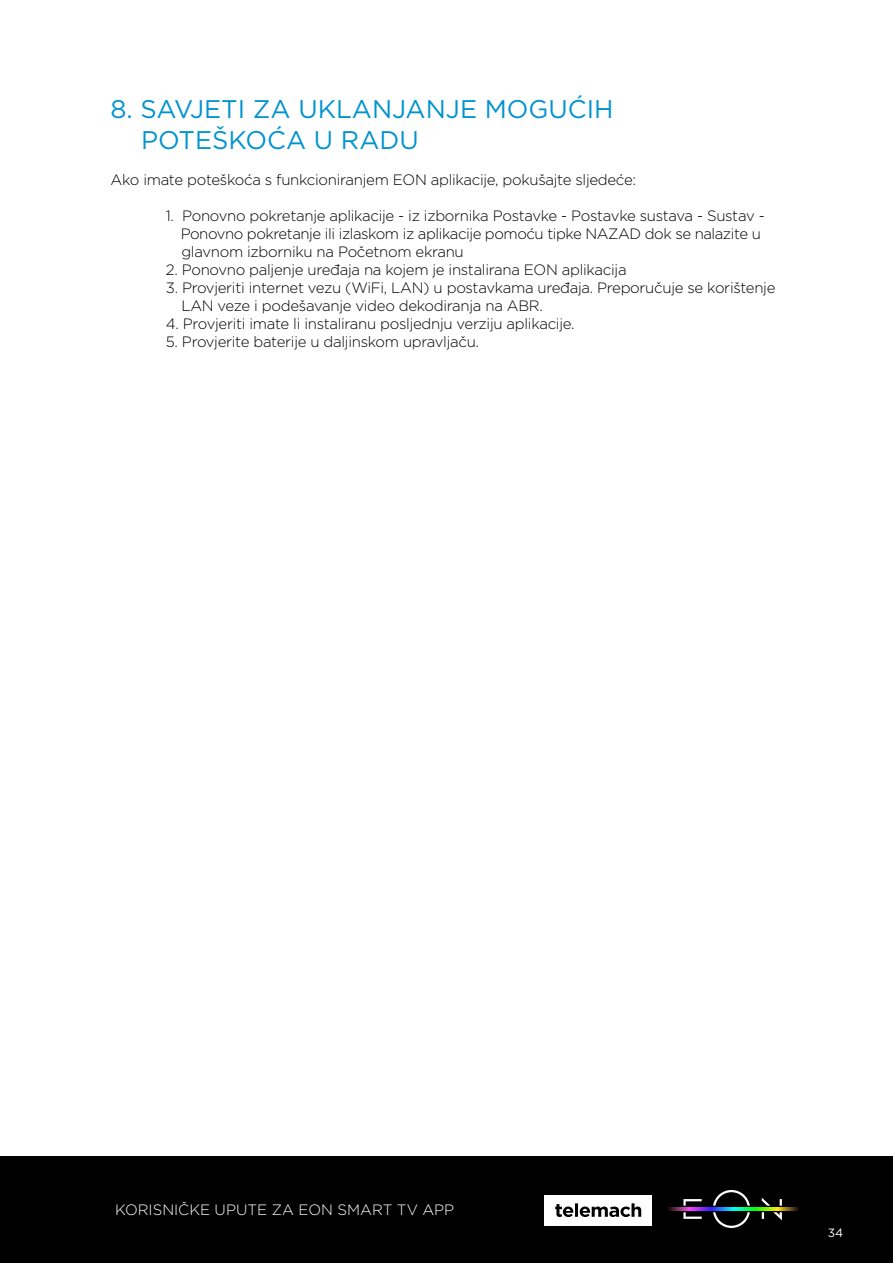
<style>
.page{position:relative;width:893px;height:1263px;background:#fff}
.page>*{position:absolute;margin:0;border:0;box-sizing:border-box;transform-origin:0 0}
.t1{font:25.5px/30.6px "Gotham";color:#0093d0}
.t2{font:300 15px/18px "Gotham";letter-spacing:-.02em;color:#000}
.t3{font:300 15px "Gotham";color:#fff}
.t4{font:12px "Gotham";color:#fff}
</style>
<div class="page">
<div style="left:0;top:1157px;width:893px;height:106px;background:#000"></div>
<svg style="left:683px;top:1190px;width:99px;height:38px"></svg>
<svg style="left:668px;top:1207px;width:131px;height:3px"></svg>
<div style="left:544px;top:1195px;width:108px;height:31px;background:#fff"></div>
<svg style="left:555px;top:1203px;width:86px;height:14px"></svg>
<h1 class="t1" style="left:141px;top:93px;width:474px;text-indent:-31px">8. SAVJETI ZA UKLANJANJE MOGUĆIH<br>POTEŠKOĆA U RADU</h1>
<p class="t2" style="left:111px;top:170px;width:527px">Ako imate poteškoća s funkcioniranjem EON aplikacije, pokušajte sljedeće:</p>
<p class="t2" style="left:181px;top:206px;width:586px;text-indent:-15px">1. Ponovno pokretanje aplikacije - iz izbornika Postavke - Postavke sustava - Sustav -<br>Ponovno pokretanje ili izlaskom iz aplikacije pomoću tipke NAZAD dok se nalazite u glavnom izborniku na Početnom ekranu</p>
<p class="t2" style="left:166px;top:260px;width:462px">2. Ponovno paljenje uređaja na kojem je instalirana EON aplikacija</p>
<p class="t2" style="left:181px;top:278px;width:596px;text-indent:-16px">3. Provjeriti internet vezu (WiFi, LAN) u postavkama uređaja. Preporučuje se korištenje<br>LAN veze i podešavanje video dekodiranja na ABR.</p>
<p class="t2" style="left:166px;top:314px;width:410px">4. Provjeriti imate li instaliranu posljednju verziju aplikacije.</p>
<p class="t2" style="left:166px;top:332px;width:315px">5. Provjerite baterije u daljinskom upravljaču.</p>
<p class="t3" style="left:115px;top:1201px;width:341px">KORISNIČKE UPUTE ZA EON SMART TV APP</p>
<p class="t4" style="left:828px;top:1225px;width:17px">34</p>
</div>
